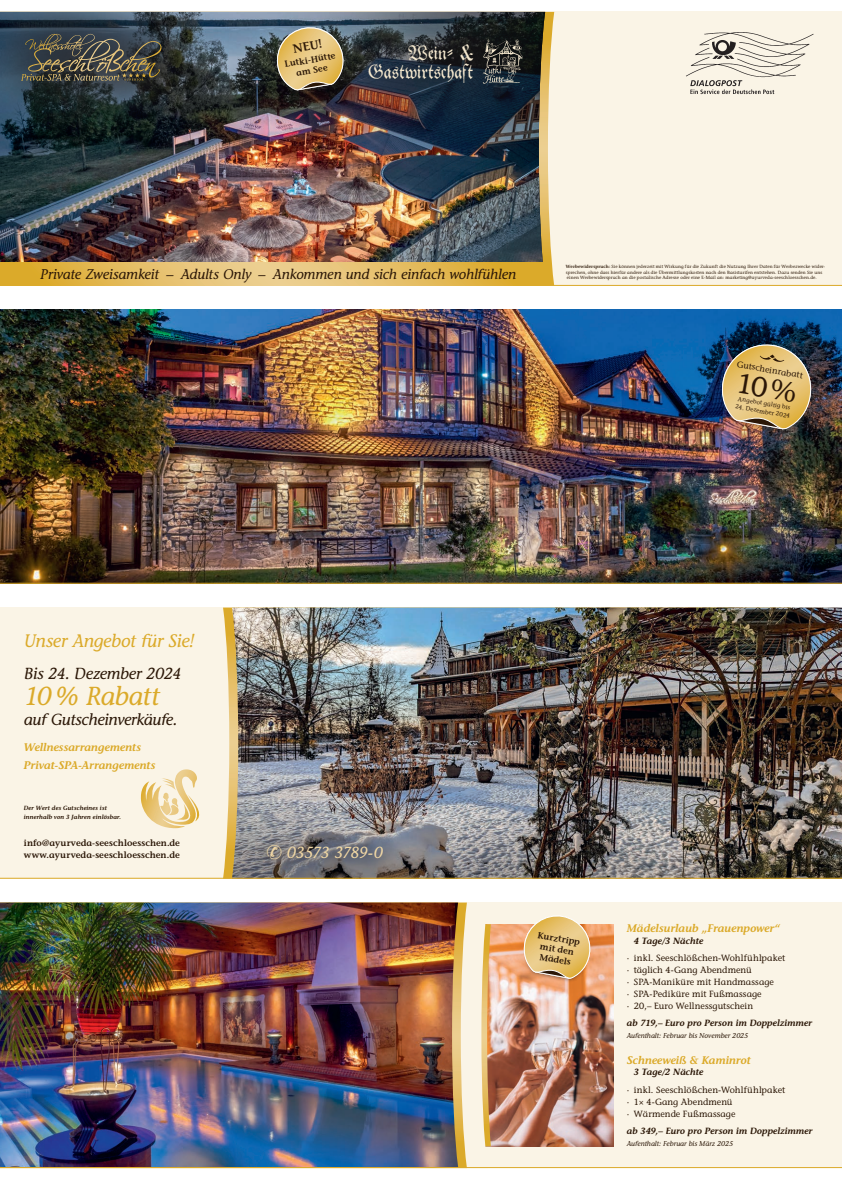
<style>
.page{position:relative;width:842px;height:1180px;background:#fff}
.page>*{position:absolute;margin:0;border:0;box-sizing:border-box;transform-origin:0 0}
.t1{font:italic 500 26px "Stone Informal Std";letter-spacing:-.015em;color:#dbaa2a}
.t2{font:23.1px/18.5px "Theuerdank Fraktur";letter-spacing:-.01em;color:#f7ead0;text-align:right}
.t3{font:italic 500 18px "Stone Informal Std";letter-spacing:-.01em;color:#dbaa2a}
.t4{font:italic 500 16px "Stone Informal Std";letter-spacing:-.02em;color:#2b1707}
.t5{font:italic 500 16px "Stone Informal Std";letter-spacing:-.055em;color:#f0d7a4}
.t6{font:italic 500 14px "Stone Informal Std";letter-spacing:-.005em;color:#2b1707}
.t7{font:600 12px "Stone Informal Std";color:#2b1707}
.t8{font:italic 600 11px/17.6px "Stone Informal Std";letter-spacing:-.01em;color:#dbaa2a}
.t9{font:500 9px/11.9px "Stone Informal Std";letter-spacing:.01em;color:#2b1707}
.t10{font:italic 600 9px "Stone Informal Std";color:#2b1707}
.t11{font:600 9px/11.9px "Stone Informal Std";letter-spacing:.01em;color:#2b1707}
.t12{font:600 8.9px/10.5px "Stone Informal Std";color:#2b1707;text-align:center}
.t13{font:500 8.7px "Stone Informal Std";color:#2b1707}
.t14{font:italic 500 7px "Stone Informal Std";letter-spacing:.005em;color:#2b1707}
.t15{font:italic 600 6px/9px "Stone Informal Std";letter-spacing:.01em;color:#2b1707}
.t16{font:500 6px "Stone Informal Std";color:#2b1707}
.t17{font:500 4.5px/5.5px "Stone Informal Std";letter-spacing:.025em;color:#2b1707}
.s1{font-weight:600}
</style>
<div class="page">
<div style="left:0;top:12px;width:842px;height:274px;background:#faf4e6"></div>
<div style="left:0;top:607px;width:842px;height:271px;background:#faf4e6"></div>
<div style="left:0;top:902px;width:842px;height:265px;background:#faf4e6"></div>
<img style="left:491px;top:924px;width:122px;height:222px">
<svg style="left:487px;top:924px;width:4px;height:222px"></svg>
<svg style="left:481px;top:924px;width:6px;height:223px"></svg>
<img style="left:0;top:902px;width:458px;height:264px">
<img style="left:0;top:310px;width:842px;height:272px">
<img style="left:0;top:12px;width:545px;height:250px">
<div style="left:263px;top:12px;width:282px;height:181px;background:#231f20;opacity:.8"></div>
<img style="left:483px;top:39px;width:39px;height:44px">
<div style="left:0;top:12px;width:221px;height:131px;background:#231f20;opacity:.9"></div>
<svg style="left:51px;top:34px;width:39px;height:18px"></svg>
<img style="left:686px;top:32px;width:128px;height:63px">
<svg style="left:0;top:262px;width:545px;height:24px"></svg>
<img style="left:232px;top:607px;width:610px;height:270px">
<div style="left:249px;top:827px;width:152px;height:50px;background:#231f20;opacity:.5"></div>
<svg style="left:140px;top:769px;width:60px;height:59px"></svg>
<div style="left:523px;top:921px;width:68px;height:61px;background:#231f20;opacity:.7"></div>
<svg style="left:523px;top:915px;width:70px;height:65px"></svg>
<svg style="left:275px;top:25px;width:69px;height:68px"></svg>
<div style="left:719px;top:352px;width:94px;height:83px;background:#231f20;opacity:.7"></div>
<hr style="left:545px;top:285px;width:297px;height:1px;background:#dbaa2a">
<hr style="left:0;top:582px;width:842px;height:1px;background:#dbaa2a">
<hr style="left:0;top:877px;width:842px;height:1px;background:#dbaa2a">
<hr style="left:0;top:1166px;width:842px;height:1px;background:#dbaa2a">
<img style="left:720px;top:341px;width:95px;height:91px">
<h3 class="t7" style="left:292px;top:42px;width:31px;rotate:-10deg">NEU!</h3>
<h3 class="t12" style="left:284px;top:59px;width:53px;rotate:-10deg">Lutki-Hütte am See</h3>
<h2 class="t2" style="left:368px;top:45px;width:107px">Wein- &amp;<br>Gastwirtschaft</h2>
<h3 class="t6" style="left:40px;top:266px;width:478px">Private Zweisamkeit – Adults Only – Ankommen und sich einfach wohlfühlen</h3>
<p class="t17" style="left:566px;top:264px;width:261px"><span class="s1">Werbewiderspruch:</span> Sie können jederzeit mit Wirkung für die Zukunft die Nutzung Ihrer Daten für Werbezwecke wider&shy;sprechen, ohne dass hierfür andere als die Übermittlungskosten nach den Basistarifen entstehen. Dazu senden Sie uns einen Werbewiderspruch an die postalische Adresse oder eine E-Mail an: marketing@ayurveda-seeschloesschen.de.</p>
<h3 class="t13" style="left:738px;top:359px;width:68px;rotate:10deg">Gutscheinrabatt</h3>
<h3 class="t16" style="left:736px;top:402px;width:57px;rotate:10deg">24. Dezember 2024</h3>
<h3 class="t16" style="left:739px;top:395px;width:55px;rotate:10deg">Angebot gültig bis</h3>
<h3 class="t3" style="left:24px;top:630px;width:173px">Unser Angebot für Sie!</h3>
<h3 class="t4" style="left:24px;top:663px;width:159px">Bis 24. Dezember 2024</h3>
<h1 class="t1" style="left:24px;top:680px;width:137px">10% Rabatt</h1>
<h3 class="t4" style="left:24px;top:709px;width:155px">auf Gutscheinverkäufe.</h3>
<h3 class="t8" style="left:24px;top:738px;width:133px">Wellnessarrangements<br>Privat-SPA-Arrangements</h3>
<h3 class="t15" style="left:24px;top:803px;width:99px">Der Wert des Gutscheines ist innerhalb von 3 Jahren einlösbar.</h3>
<h3 class="t11" style="left:24px;top:836px;width:158px">info@ayurveda-seeschloesschen.de www.ayurveda-seeschloesschen.de</h3>
<h3 class="t5" style="left:266px;top:842px;width:118px">✆ 03573 3789-0</h3>
<h3 class="t12" style="left:538px;top:929px;width:45px;rotate:10deg">Kurztripp mit den<br>Mädels</h3>
<h3 class="t8" style="left:627px;top:918px;width:155px">Mädelsurlaub „Frauenpower“</h3>
<h3 class="t10" style="left:634px;top:934px;width:71px">4 Tage/3 Nächte</h3>
<h3 class="t9" style="left:627px;top:951px;width:160px">· inkl. Seeschlößchen-Wohlfühlpaket · täglich 4-Gang Abendmenü<br>· SPA-Maniküre mit Handmassage<br>· SPA-Pediküre mit Fußmassage<br>· 20,– Euro Wellnessgutschein</h3>
<h3 class="t10" style="left:627px;top:1017px;width:187px">ab 719,– Euro pro Person im Doppelzimmer</h3>
<h3 class="t14" style="left:627px;top:1031px;width:123px">Aufenthalt: Februar bis November 2025</h3>
<h3 class="t8" style="left:627px;top:1050px;width:126px">Schneeweiß &amp; Kaminrot</h3>
<h3 class="t10" style="left:634px;top:1066px;width:71px">3 Tage/2 Nächte</h3>
<h3 class="t9" style="left:627px;top:1083px;width:160px">· inkl. Seeschlößchen-Wohlfühlpaket · 1× 4-Gang Abendmenü<br>· Wärmende Fußmassage</h3>
<h3 class="t10" style="left:627px;top:1125px;width:187px">ab 349,– Euro pro Person im Doppelzimmer</h3>
<h3 class="t14" style="left:627px;top:1139px;width:108px">Aufenthalt: Februar bis März 2025</h3>
</div>
